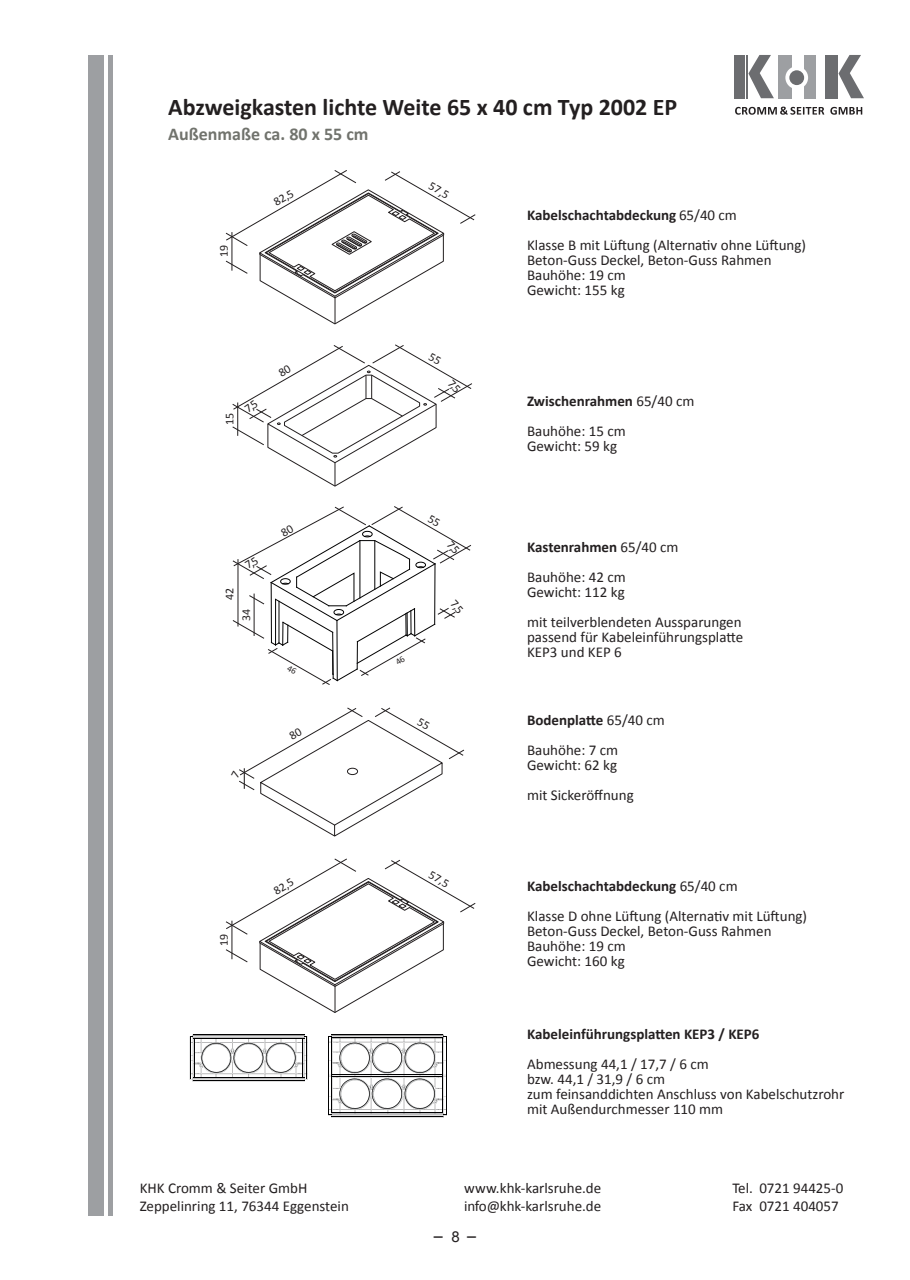
<style>
.page{position:relative;width:910px;height:1280px;background:#fff}
.page>*{position:absolute;margin:0;border:0;box-sizing:border-box;transform-origin:0 0}
.t1{font:700 24px "Calibri";color:#231f20}
.t2{font:700 18px "Calibri";color:#71736d}
.t3{font:18px "Calibri";color:#231f20}
.t4{font:15px/15px "Calibri";color:#231f20}
.t5{font:700 15px "Calibri";color:#231f20}
.t6{font:12px "Calibri";color:#231f20}
.s1{font-weight:700}
.s2{font-family:"Arial";font-size:15px}
</style>
<div class="page">
<hr style="left:790px;top:55px;width:2px;height:43px;background:#9d9fa2">
<div style="left:735px;top:55px;width:10px;height:43px;background:#6c6d70"></div>
<svg style="left:748px;top:55px;width:26px;height:43px"></svg>
<div style="left:778px;top:55px;width:11px;height:43px;background:#9d9fa2"></div>
<div style="left:804px;top:55px;width:11px;height:43px;background:#9d9fa2"></div>
<svg style="left:785px;top:66px;width:23px;height:23px"></svg>
<hr style="left:746px;top:55px;width:2px;height:43px;background:#6c6d70">
<div style="left:825px;top:55px;width:10px;height:43px;background:#6c6d70"></div>
<svg style="left:838px;top:55px;width:26px;height:43px"></svg>
<hr style="left:836px;top:55px;width:2px;height:43px;background:#6c6d70">
<svg style="left:735px;top:107px;width:127px;height:8px"></svg>
<div style="left:89px;top:55px;width:15px;height:1161px;background:#9d9fa2"></div>
<div style="left:108px;top:55px;width:5px;height:1161px;background:#9d9fa2"></div>
<img style="left:328px;top:1034px;width:118px;height:83px">
<hr style="left:331px;top:1037px;width:112px;height:1px;background:#000001">
<hr style="left:332px;top:1076px;width:110px;height:1px;background:#000001">
<hr style="left:331px;top:1112px;width:112px;height:1px;background:#000001">
<hr style="left:331px;top:1116px;width:112px;height:1px;background:#000001">
<hr style="left:332px;top:1074px;width:110px;height:1px;background:#000001">
<hr style="left:331px;top:1034px;width:112px;height:1px;background:#000001">
<hr style="left:331px;top:1038px;width:1px;height:75px;background:#000001">
<hr style="left:328px;top:1036px;width:1px;height:79px;background:#000001">
<hr style="left:446px;top:1036px;width:1px;height:79px;background:#000001">
<hr style="left:442px;top:1038px;width:1px;height:75px;background:#000001">
<svg style="left:339px;top:1043px;width:96px;height:66px"></svg>
<img style="left:189px;top:1034px;width:118px;height:47px">
<hr style="left:193px;top:1038px;width:111px;height:1px;background:#000001">
<hr style="left:193px;top:1077px;width:111px;height:1px;background:#000001">
<hr style="left:193px;top:1035px;width:111px;height:1px;background:#000001">
<hr style="left:193px;top:1080px;width:111px;height:1px;background:#000001">
<hr style="left:194px;top:1038px;width:1px;height:39px;background:#000001">
<hr style="left:190px;top:1036px;width:1px;height:43px;background:#000001">
<hr style="left:306px;top:1036px;width:1px;height:43px;background:#000001">
<hr style="left:303px;top:1038px;width:1px;height:39px;background:#000001">
<svg style="left:201px;top:1043px;width:95px;height:30px"></svg>
<svg style="left:239px;top:707px;width:225px;height:129px"></svg>
<svg style="left:232px;top:506px;width:239px;height:179px"></svg>
<svg style="left:232px;top:344px;width:240px;height:142px"></svg>
<svg style="left:225px;top:170px;width:251px;height:154px"></svg>
<svg style="left:225px;top:858px;width:251px;height:155px"></svg>
<h1 class="t1" style="left:168px;top:91px;width:511px">Abzweigkasten lichte Weite 65 x 40 cm Typ 2002 EP</h1>
<p class="t2" style="left:168px;top:123px;width:202px">Außenmaße ca. 80 x 55 cm</p>
<p class="t6" style="left:271px;top:196px;width:23px;rotate:-30deg">82,5</p>
<p class="t6" style="left:434px;top:178px;width:23px;rotate:30deg">57,5</p>
<p class="t6" style="left:222px;top:425px;width:14px;rotate:-90deg">15</p>
<p class="t6" style="left:222px;top:600px;width:14px;rotate:-90deg">42</p>
<p class="t6" style="left:238px;top:621px;width:14px;rotate:-90deg">34</p>
<p class="t6" style="left:271px;top:885px;width:23px;rotate:-30deg">82,5</p>
<p class="t6" style="left:434px;top:867px;width:23px;rotate:30deg">57,5</p>
<p class="t4" style="left:527px;top:200px;width:281px;line-height:30px"><span class="s1">Kabelschachtabdeckung</span> 65/40 cm<br>Klasse B mit Lüftung (Alternativ ohne Lüftung)</p>
<p class="t4" style="left:527px;top:253px;width:246px">Beton-Guss Deckel, Beton-Guss Rahmen<br>Bauhöhe: 19 cm<br>Gewicht: 155 kg</p>
<p class="t4" style="left:527px;top:386px;width:169px;line-height:30px"><span class="s1">Zwischenrahmen</span> 65/40 cm<br>Bauhöhe: 15 cm</p>
<p class="t4" style="left:527px;top:438px;width:92px">Gewicht: 59 kg</p>
<p class="t4" style="left:527px;top:532px;width:153px;line-height:30px"><span class="s1">Kastenrahmen</span> 65/40 cm<br>Bauhöhe: 42 cm</p>
<p class="t4" style="left:527px;top:577px;width:216px;line-height:30px">Gewicht: 112 kg<br>mit teilverblendeten Aussparungen</p>
<p class="t4" style="left:527px;top:630px;width:218px">passend für Kabeleinführungsplatte<br>KEP3 und KEP 6</p>
<p class="t4" style="left:527px;top:705px;width:139px;line-height:30px"><span class="s1">Bodenplatte</span> 65/40 cm<br>Bauhöhe: 7 cm</p>
<p class="t4" style="left:527px;top:750px;width:108px;line-height:30px">Gewicht: 62 kg mit Sickeröffnung</p>
<p class="t4" style="left:527px;top:871px;width:282px;line-height:30px"><span class="s1">Kabelschachtabdeckung</span> 65/40 cm<br>Klasse D ohne Lüftung (Alternativ mit Lüftung)</p>
<p class="t4" style="left:527px;top:923px;width:246px">Beton-Guss Deckel, Beton-Guss Rahmen<br>Bauhöhe: 19 cm<br>Gewicht: 160 kg</p>
<p class="t5" style="left:527px;top:1025px;width:234px">Kabeleinführungsplatten KEP3 / KEP6</p>
<p class="t4" style="left:527px;top:1057px;width:319px">Abmessung 44,1 / 17,7 / 6 cm<br>bzw. 44,1 / 31,9 / 6 cm<br>zum feinsanddichten Anschluss von Kabelschutzrohr mit Außendurchmesser 110 mm</p>
<p class="t4" style="left:140px;top:1179px;width:211px;line-height:18px">KHK Cromm &amp; Seiter GmbH<br>Zeppelinring 11, 76344 Eggenstein</p>
<p class="t4" style="left:464px;top:1179px;width:139px;line-height:18px">www.khk-karlsruhe.de info@khk-karlsruhe.de</p>
<p class="t4" style="left:732px;top:1179px;width:113px;line-height:18px">Tel. 0721 94425-0<br>Fax 0721 404057</p>
<p class="t3" style="left:434px;top:1224px;width:44px">– <span class="s2">8</span> –</p>
</div>
